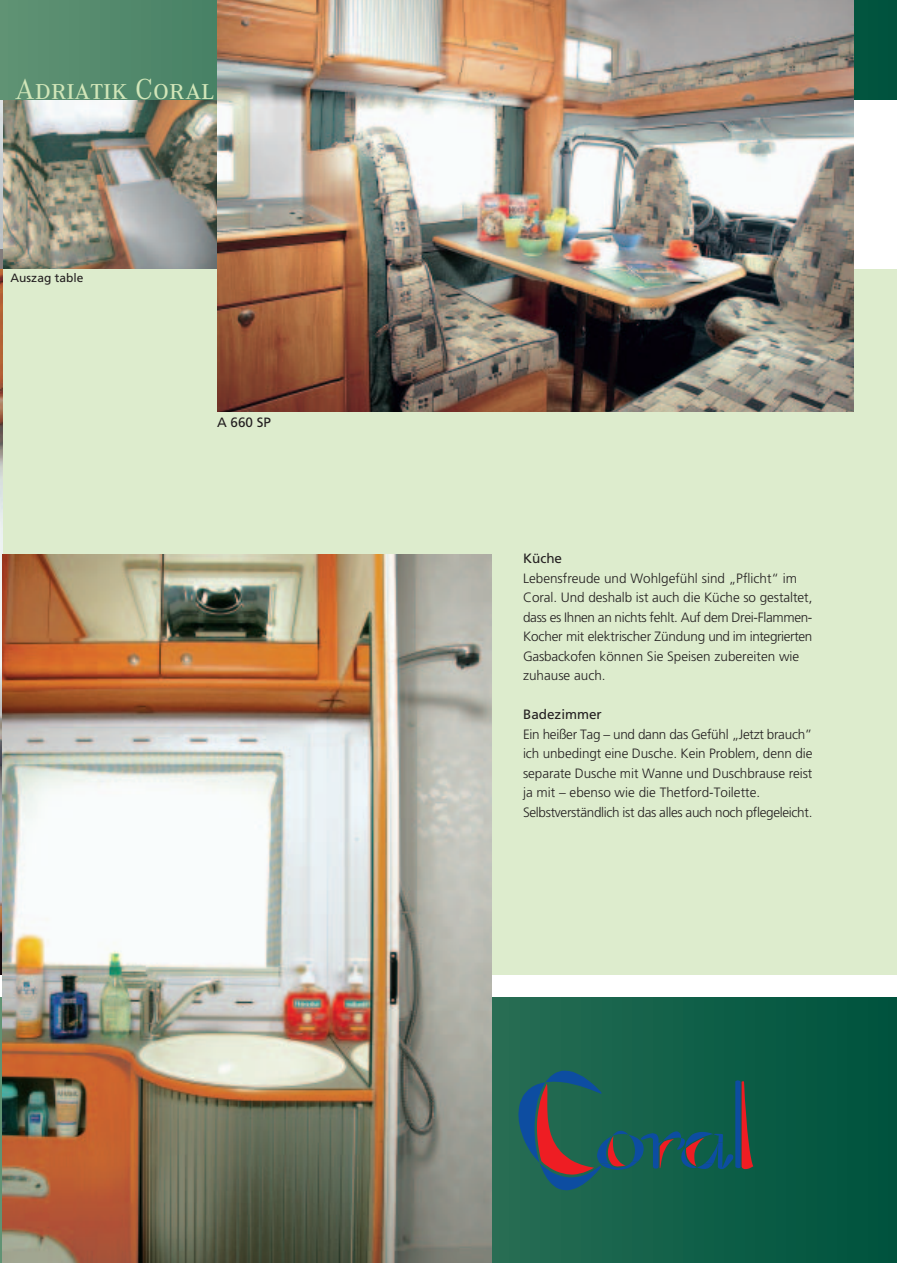
<style>
.page{position:relative;width:897px;height:1263px;background:#fff}
.page>*{position:absolute;margin:0;border:0;box-sizing:border-box;transform-origin:0 0}
.t1{font:30px "Corporate ASCTCE";color:#d2e6b9}
.t2{font:300 13.5px/19.5px "Frutiger";letter-spacing:-.01em;color:#231f20}
.t3{font:13.5px "Frutiger Roman";color:#231f20}
.t4{font:12px "Frutiger Roman";color:#231f20}
</style>
<div class="page">
<img style="left:3px;top:99px;width:214px;height:170px">
<img style="left:0;top:99px;width:3px;height:170px">
<img style="left:0;top:249px;width:2px;height:20px">
<div style="left:887px;top:967px;width:9px;height:295px;background:#00523d"></div>
<div style="left:877px;top:967px;width:10px;height:295px;background:#00533e"></div>
<div style="left:867px;top:967px;width:10px;height:295px;background:#01543e"></div>
<div style="left:857px;top:967px;width:10px;height:295px;background:#02553f"></div>
<div style="left:846px;top:967px;width:11px;height:295px;background:#02553f"></div>
<div style="left:836px;top:967px;width:10px;height:295px;background:#035640"></div>
<div style="left:826px;top:967px;width:10px;height:295px;background:#045741"></div>
<div style="left:816px;top:967px;width:10px;height:295px;background:#055741"></div>
<div style="left:805px;top:967px;width:11px;height:295px;background:#065841"></div>
<div style="left:795px;top:967px;width:10px;height:295px;background:#075942"></div>
<div style="left:785px;top:967px;width:10px;height:295px;background:#075943"></div>
<div style="left:775px;top:967px;width:10px;height:295px;background:#085a44"></div>
<div style="left:765px;top:967px;width:10px;height:295px;background:#095b44"></div>
<div style="left:754px;top:967px;width:11px;height:295px;background:#0a5b44"></div>
<div style="left:744px;top:967px;width:10px;height:295px;background:#0b5c45"></div>
<div style="left:734px;top:967px;width:10px;height:295px;background:#0b5d46"></div>
<div style="left:724px;top:967px;width:10px;height:295px;background:#0c5d46"></div>
<div style="left:713px;top:967px;width:11px;height:295px;background:#0d5e47"></div>
<div style="left:703px;top:967px;width:10px;height:295px;background:#0e5f47"></div>
<div style="left:693px;top:967px;width:10px;height:295px;background:#0f5f48"></div>
<div style="left:683px;top:967px;width:10px;height:295px;background:#106049"></div>
<div style="left:672px;top:967px;width:11px;height:295px;background:#136149"></div>
<div style="left:662px;top:967px;width:10px;height:295px;background:#14624a"></div>
<div style="left:652px;top:967px;width:10px;height:295px;background:#15624a"></div>
<div style="left:642px;top:967px;width:10px;height:295px;background:#17634b"></div>
<div style="left:632px;top:967px;width:10px;height:295px;background:#17634c"></div>
<div style="left:621px;top:967px;width:11px;height:295px;background:#19644c"></div>
<div style="left:611px;top:967px;width:10px;height:295px;background:#19654d"></div>
<div style="left:601px;top:967px;width:10px;height:295px;background:#1a664e"></div>
<div style="left:591px;top:967px;width:10px;height:295px;background:#1c664e"></div>
<div style="left:580px;top:967px;width:11px;height:295px;background:#1d674f"></div>
<div style="left:570px;top:967px;width:10px;height:295px;background:#1f684f"></div>
<div style="left:560px;top:967px;width:10px;height:295px;background:#1f684f"></div>
<div style="left:550px;top:967px;width:10px;height:295px;background:#216950"></div>
<div style="left:539px;top:967px;width:11px;height:295px;background:#216a51"></div>
<div style="left:529px;top:967px;width:10px;height:295px;background:#236a52"></div>
<div style="left:519px;top:967px;width:10px;height:295px;background:#246b52"></div>
<div style="left:509px;top:967px;width:10px;height:295px;background:#266c52"></div>
<div style="left:498px;top:967px;width:11px;height:295px;background:#286d53"></div>
<svg style="left:491px;top:996px;width:7px;height:266px;background:#3a745d"></svg>
<div style="left:0;top:967px;width:7px;height:295px;background:#609374"></div>
<div style="left:2px;top:269px;width:894px;height:722px;background:#ddeccd"></div>
<div style="left:887px;top:0;width:9px;height:99px;background:#00523d"></div>
<div style="left:877px;top:0;width:10px;height:99px;background:#00533e"></div>
<div style="left:867px;top:0;width:10px;height:99px;background:#01543e"></div>
<div style="left:857px;top:0;width:10px;height:99px;background:#02553f"></div>
<svg style="left:853px;top:0;width:4px;height:99px"></svg>
<div style="left:212px;top:0;width:10px;height:99px;background:#478265"></div>
<div style="left:202px;top:0;width:10px;height:99px;background:#488266"></div>
<div style="left:191px;top:0;width:11px;height:99px;background:#498367"></div>
<div style="left:181px;top:0;width:10px;height:99px;background:#4b8467"></div>
<div style="left:171px;top:0;width:10px;height:99px;background:#4b8568"></div>
<div style="left:161px;top:0;width:10px;height:99px;background:#4d8569"></div>
<div style="left:151px;top:0;width:10px;height:99px;background:#4e866a"></div>
<div style="left:140px;top:0;width:11px;height:99px;background:#50876a"></div>
<div style="left:130px;top:0;width:10px;height:99px;background:#51886b"></div>
<div style="left:120px;top:0;width:10px;height:99px;background:#51896c"></div>
<div style="left:110px;top:0;width:10px;height:99px;background:#53896c"></div>
<div style="left:99px;top:0;width:11px;height:99px;background:#548a6d"></div>
<div style="left:89px;top:0;width:10px;height:99px;background:#568b6e"></div>
<div style="left:79px;top:0;width:10px;height:99px;background:#578c6e"></div>
<div style="left:69px;top:0;width:10px;height:99px;background:#588d6f"></div>
<div style="left:58px;top:0;width:11px;height:99px;background:#598e70"></div>
<div style="left:48px;top:0;width:10px;height:99px;background:#5a8e70"></div>
<div style="left:38px;top:0;width:10px;height:99px;background:#5b8f71"></div>
<div style="left:28px;top:0;width:10px;height:99px;background:#5c9072"></div>
<div style="left:18px;top:0;width:10px;height:99px;background:#5d9172"></div>
<div style="left:7px;top:0;width:11px;height:99px;background:#5e9273"></div>
<div style="left:0;top:0;width:7px;height:99px;background:#609374"></div>
<img style="left:0;top:269px;width:2px;height:706px">
<div style="left:0;top:975px;width:896px;height:21px;background:#fff"></div>
<img style="left:2px;top:554px;width:489px;height:708px">
<img style="left:217px;top:0;width:636px;height:412px">
<svg style="left:518px;top:1070px;width:235px;height:120px"></svg>
<h1 class="t1" style="left:15px;top:71px;width:200px">Adriatik Coral</h1>
<p class="t4" style="left:11px;top:274px;width:74px">Auszag table</p>
<p class="t3" style="left:217px;top:417px;width:56px">A 660 SP</p>
<p class="t3" style="left:523px;top:553px;width:41px">Küche</p>
<p class="t2" style="left:523px;top:569px;width:291px">Lebensfreude und Wohlgefühl sind „Pflicht“ im Coral. Und deshalb ist auch die Küche so gestaltet, dass es Ihnen an nichts fehlt. Auf dem Drei-Flammen-Kocher mit elektrischer Zündung und im integrierten Gasbackofen können Sie Speisen zubereiten wie zuhause auch.</p>
<p class="t3" style="left:523px;top:709px;width:80px">Badezimmer</p>
<p class="t2" style="left:523px;top:725px;width:291px">Ein heißer Tag – und dann das Gefühl „Jetzt brauch” ich unbedingt eine Dusche. Kein Problem, denn die separate Dusche mit Wanne und Duschbrause reist ja mit – ebenso wie die Thetford-Toilette.<br>Selbstverständlich ist das alles auch noch pflegeleicht.</p>
</div>
